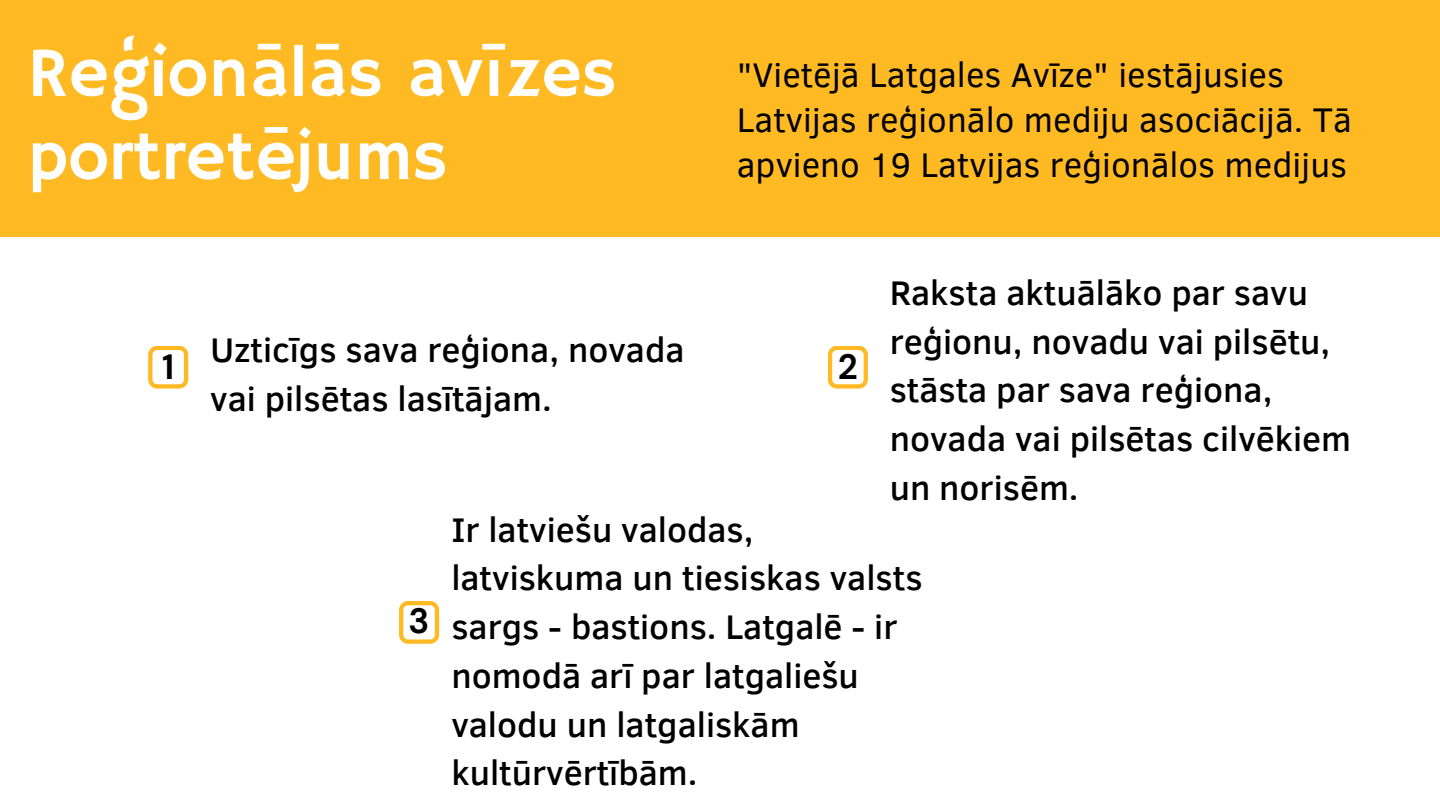
<style>
.page{position:relative;width:1440px;height:810px;background:#fff}
.page>*{position:absolute;margin:0;border:0;box-sizing:border-box;transform-origin:0 0}
.t1{font:70px "Hammersmith One";color:#fff}
.t2{font:500 35px/48.8px "Clear Sans";color:#000}
.t3{font:35px/45px "Clear Sans";color:#000}
.t4{font:700 35px "DM Sans";color:#000}
</style>
<div class="page">
<div style="left:0;top:0;width:1440px;height:237px;background:#ffb923"></div>
<svg style="left:148px;top:346px;width:40px;height:42px"></svg>
<svg style="left:828px;top:346px;width:40px;height:42px"></svg>
<svg style="left:399px;top:601px;width:40px;height:43px"></svg>
<p class="t1" style="left:27px;top:33px;width:591px">Reģionālās avīzes</p>
<p class="t1" style="left:27px;top:116px;width:422px">portretējums</p>
<p class="t3" style="left:737px;top:50px;width:617px">"Vietējā Latgales Avīze" iestājusies<br>Latvijas reģionālo mediju asociācijā. Tā apvieno 19 Latvijas reģionālos medijus</p>
<p class="t2" style="left:210px;top:324px;width:476px">Uzticīgs sava reģiona, novada vai pilsētas lasītājam.</p>
<p class="t4" style="left:162px;top:344px;width:14px">1</p>
<p class="t4" style="left:838px;top:344px;width:22px">2</p>
<p class="t2" style="left:890px;top:266px;width:463px">Raksta aktuālāko par savu reģionu, novadu vai pilsētu, stāsta par sava reģiona, novada vai pilsētas cilvēkiem un norisēm.</p>
<p class="t4" style="left:409px;top:598px;width:22px">3</p>
<p class="t2" style="left:451px;top:503px;width:473px">Ir latviešu valodas, latviskuma un tiesiskas valsts sargs - bastions. Latgalē - ir nomodā arī par latgaliešu valodu un latgaliskām kultūrvērtībām.</p>
</div>
